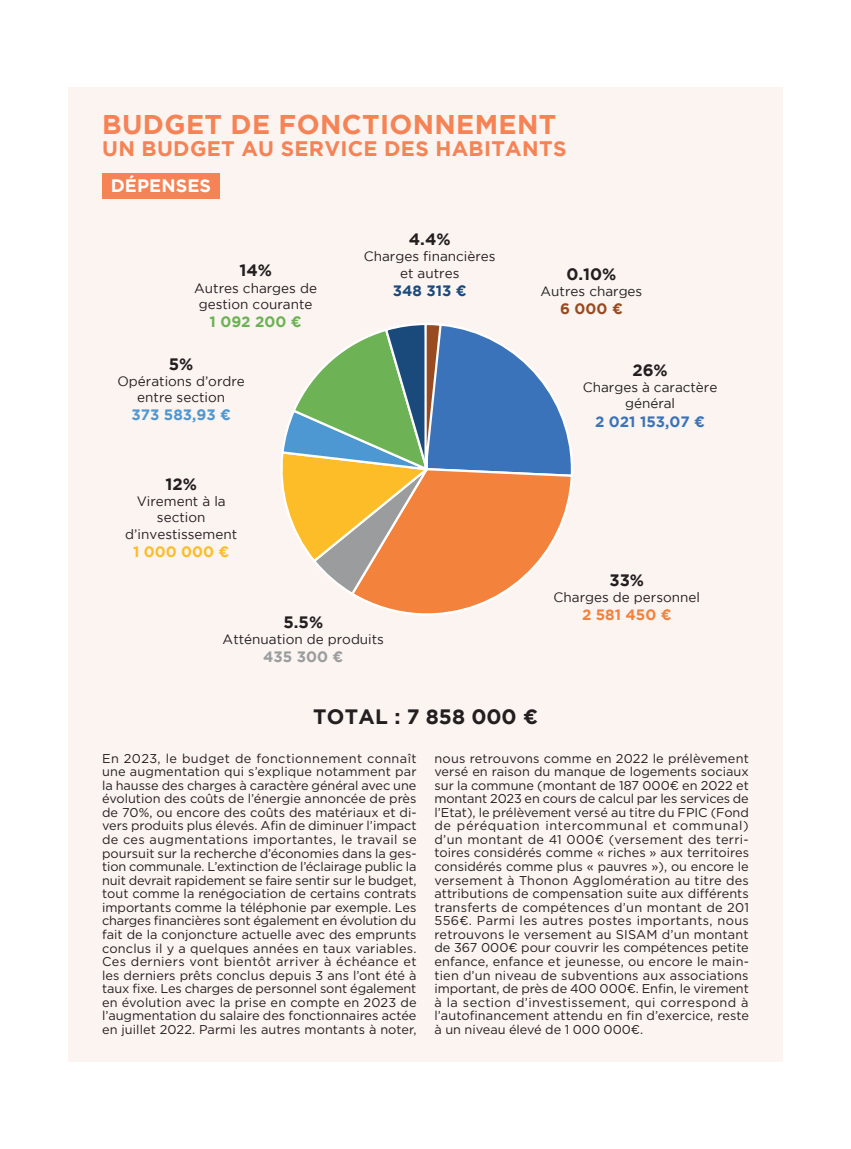
<style>
.page{position:relative;width:851px;height:1149px;background:#fff}
.page>*{position:absolute;margin:0;border:0;box-sizing:border-box;transform-origin:0 0}
.t1{font:700 27px "Gotham";letter-spacing:.015em;color:#f58355}
.t2{font:700 21px "Gotham";letter-spacing:.015em;color:#f58355}
.t3{font:700 20.7px "Gotham";letter-spacing:.005em;color:#231f20}
.t4{font:700 18px "Gotham";letter-spacing:.005em;color:#fff}
.t5{font:700 16.5px "Gotham";color:#231f20}
.t6{font:700 15px "Gotham";color:#3b73ba}
.t7{font:700 15px "Gotham";color:#4d98d2}
.t8{font:700 15px "Gotham";color:#f2823c}
.t9{font:700 15px "Gotham";color:#6cb255}
.t10{font:700 15px "Gotham";color:#fdbd28}
.t11{font:700 15px "Gotham";color:#1a4a7c}
.t12{font:700 15px "Gotham";color:#9a9c9d}
.t13{font:700 15px "Gotham";color:#984b20}
.t14{font:13.5px/16.2px "Gotham";color:#231f20;text-align:center}
.t15{font:12.75px/13.5px "Gotham";letter-spacing:.005em;color:#231f20;text-align:justify}
.s1{font-style:inherit}
</style>
<div class="page">
<div style="left:68px;top:87px;width:714px;height:974px;background:#fbf4f1"></div>
<div style="left:102px;top:173px;width:118px;height:25px;background:#f58355"></div>
<svg style="left:278px;top:323px;width:296px;height:739px"></svg>
<h1 class="t1" style="left:102px;top:108px;width:455px">BUDGET DE FONCTIONNEMENT</h1>
<h2 class="t2" style="left:102px;top:137px;width:465px">UN BUDGET AU SERVICE DES HABITANTS</h2>
<h3 class="t4" style="left:111px;top:175px;width:102px">DÉPENSES</h3>
<p class="t5" style="left:239px;top:261px;width:34px">14%</p>
<p class="t14" style="left:194px;top:279px;width:124px">Autres charges de gestion courante</p>
<p class="t9" style="left:209px;top:313px;width:94px">1 092 200 ¤</p>
<p class="t5" style="left:169px;top:354px;width:26px">5%</p>
<p class="t14" style="left:117px;top:373px;width:129px">Opérations d’ordre entre section</p>
<p class="t7" style="left:131px;top:406px;width:101px">373 583,93 ¤</p>
<p class="t5" style="left:165px;top:474px;width:33px">12%</p>
<p class="t14" style="left:125px;top:493px;width:113px">Virement à la section d’investissement</p>
<p class="t10" style="left:133px;top:542px;width:98px">1 000 000 ¤</p>
<p class="t5" style="left:409px;top:230px;width:43px">4.4%</p>
<p class="t14" style="left:364px;top:248px;width:133px">Charges financières et autres</p>
<p class="t11" style="left:393px;top:281px;width:75px">348 313 ¤</p>
<p class="t5" style="left:283px;top:612px;width:41px">5.5%</p>
<p class="t14" style="left:223px;top:630px;width:163px">Atténuation de produits</p>
<p class="t12" style="left:263px;top:647px;width:82px">435 300 ¤</p>
<p class="t5" style="left:566px;top:264px;width:51px">0.10%</p>
<p class="t14" style="left:540px;top:283px;width:103px">Autres charges</p>
<p class="t13" style="left:560px;top:300px;width:64px">6 000 ¤</p>
<p class="t5" style="left:632px;top:360px;width:37px">26%</p>
<p class="t14" style="left:582px;top:379px;width:136px">Charges à caractère général</p>
<p class="t6" style="left:595px;top:412px;width:111px">2 021 153,07 ¤</p>
<p class="t5" style="left:609px;top:570px;width:36px">33%</p>
<p class="t14" style="left:553px;top:588px;width:148px">Charges de personnel</p>
<p class="t8" style="left:582px;top:605px;width:91px">2 581 450 ¤</p>
<h3 class="t3" style="left:313px;top:704px;width:226px">TOTAL : 7 858 000 <span class="s1">€</span></h3>
<p class="t15" style="left:102px;top:750px;width:316px">En 2023, le budget de fonctionnement connaît une augmentation qui s’explique notamment par la hausse des charges à caractère général avec une évolution des coûts de l’énergie annoncée de près de 70%, ou encore des coûts des matériaux et di&shy;vers produits plus élevés. Afin de diminuer l’impact de ces augmentations importantes, le travail se poursuit sur la recherche d’économies dans la ges&shy;tion communale. L’extinction de l’éclairage public la nuit devrait rapidement se faire sentir sur le budget, tout comme la renégociation de certains contrats importants comme la téléphonie par exemple. Les charges financières sont également en évolution du fait de la conjoncture actuelle avec des emprunts conclus il y a quelques années en taux variables.<br>Ces derniers vont bientôt arriver à échéance et les derniers prêts conclus depuis 3 ans l’ont été à taux fixe. Les charges de personnel sont également en évolution avec la prise en compte en 2023 de l’augmentation du salaire des fonctionnaires actée en juillet 2022. Parmi les autres montants à noter,</p>
<p class="t15" style="left:434px;top:750px;width:316px">nous retrouvons comme en 2022 le prélèvement versé en raison du manque de logements sociaux sur la commune (montant de 187 000€ en 2022 et montant 2023 en cours de calcul par les services de l’Etat), le prélèvement versé au titre du FPIC (Fond de péréquation intercommunal et communal) d’un montant de 41 000€ (versement des terri&shy;toires considérés comme « riches » aux territoires considérés comme plus « pauvres »), ou encore le versement à Thonon Agglomération au titre des attributions de compensation suite aux différents transferts de compétences d’un montant de 201<br>556€. Parmi les autres postes importants, nous retrouvons le versement au SISAM d’un montant de 367 000€ pour couvrir les compétences petite enfance, enfance et jeunesse, ou encore le main&shy;tien d’un niveau de subventions aux associations important, de près de 400 000€. Enfin, le virement à la section d’investissement, qui correspond à l’autofinancement attendu en fin d’exercice, reste à un niveau élevé de 1 000 000€.</p>
</div>
